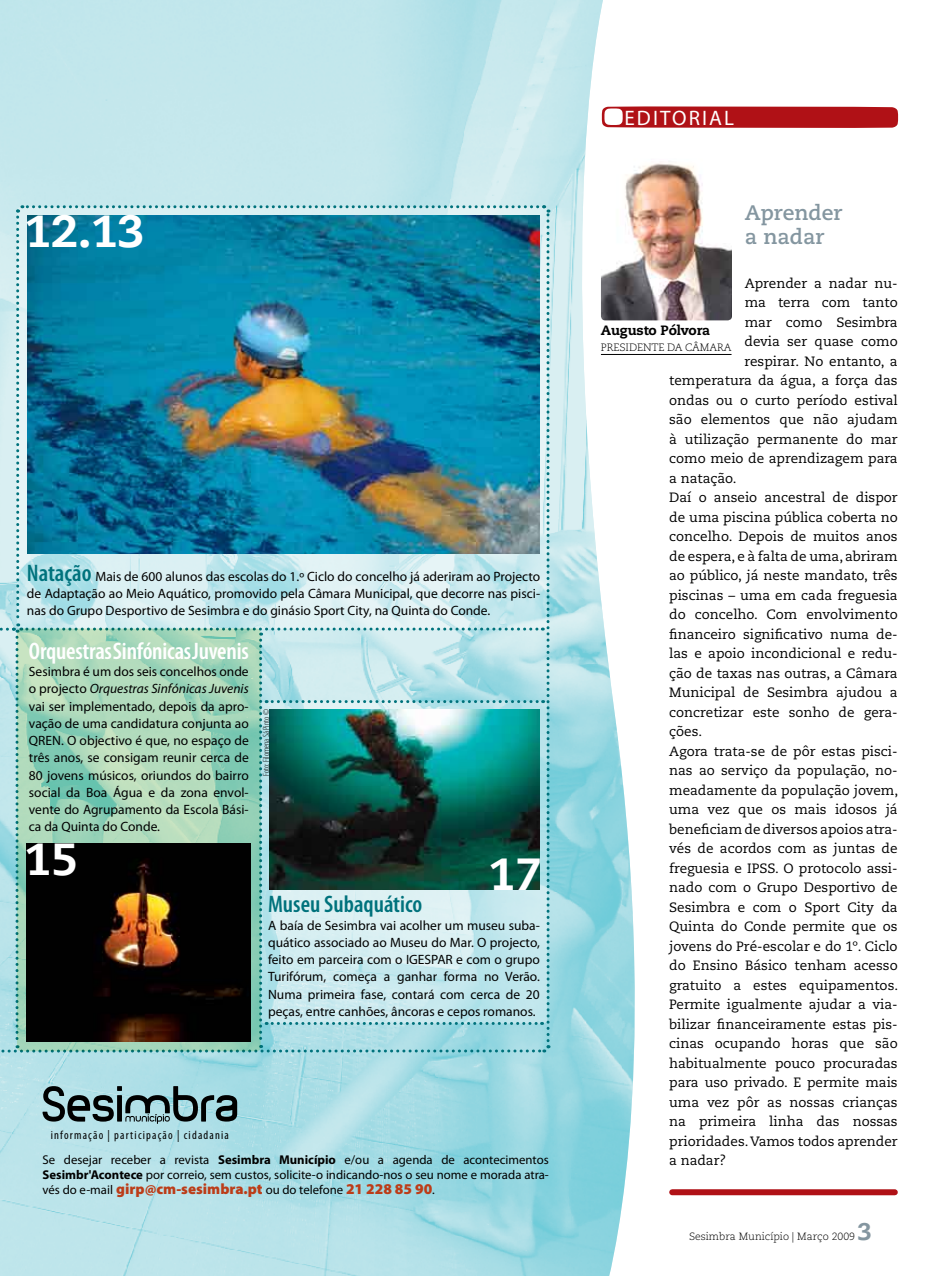
<style>
.page{position:relative;width:936px;height:1276px;background:#fff}
.page>*{position:absolute;margin:0;border:0;box-sizing:border-box;transform-origin:0 0}
.t1{font:800 45px "Caecilia";color:#fff}
.t2{font:600 condensed 24px "Myriad Pro";letter-spacing:-.01em;color:#fff}
.t3{font:600 condensed 24px "Myriad Pro";color:#00727c}
.t4{font:700 21px/24px "Caecilia";color:#8496a0}
.t5{font:21px "Myriad Pro";letter-spacing:.1em;color:#fff}
.t6{font:900 15px "Myriad Pro";color:#bc3c18}
.t7{font:13.5px "Caecilia";color:#000}
.t8{font:13.5px/17.2px "Myriad Pro";color:#000;text-align:justify}
.t9{font:800 13.5px "Caecilia";letter-spacing:-.01em;color:#000}
.t10{font:12.75px/15px "Myriad Pro";color:#000}
.t11{font:condensed 12px "Myriad Pro";letter-spacing:.1em;color:#000}
.t12{font:300 10.65px "Caecilia";letter-spacing:-.01em;color:#000}
.t13{font:300 10.5px "Caecilia";color:#000}
.t14{font:300 condensed 9px "Myriad Pro";color:#000}
.s1{font-weight:600;font-stretch:condensed;font-size:24px;color:#00727c}
.s2{font-style:italic}
.s3{font-weight:700}
.s4{font-weight:400;font-size:12.75px;color:#000}
</style>
<div class="page">
<img style="left:0;top:0;width:635px;height:1276px">
<svg style="left:601px;top:106px;width:297px;height:22px;background:#b7272b"></svg>
<div style="left:672px;top:1189px;width:222px;height:6px;background:#b01116"></div>
<svg style="left:43px;top:1086px;width:194px;height:37px;background:#708f94"></svg>
<img style="left:0;top:204px;width:551px;height:850px">
<img style="left:270px;top:709px;width:270px;height:181px">
<img style="left:601px;top:159px;width:131px;height:161px;border-radius:4px">
<hr style="left:601px;top:354px;width:130px;height:1px;background:#000">
<svg style="left:17px;top:628px;width:243px;height:423px;background:#a1d3b7"></svg>
<img style="left:26px;top:843px;width:224px;height:198px">
<p class="t1" style="left:25px;top:203px;width:121px">12.13</p>
<p class="t8" style="left:27px;top:567px;width:515px"><span class="s1">Natação</span> Mais de 600 alunos das escolas do 1.º Ciclo do concelho já aderiram ao Projecto de Adaptação ao Meio Aquático, promovido pela Câmara Municipal, que decorre nas pisci&shy;nas do Grupo Desportivo de Sesimbra e do ginásio Sport City, na Quinta do Conde.</p>
<p class="t2" style="left:29px;top:636px;width:221px">Orquestras Sinfónicas Juvenis</p>
<p class="t8" style="left:29px;top:662px;width:221px">Sesimbra é um dos seis concelhos onde o projecto <span class="s2">Orquestras Sinfónicas Juvenis </span>vai ser implementado, depois da apro&shy;va-ção de uma candidatura conjunta ao QREN. O objectivo é que, no espaço de três anos, se consigam reunir cerca de 80 jovens músicos, oriundos do bairro social da Boa Água e da zona envol&shy;vente do Agrupamento da Escola Bási&shy;ca da Quinta do Conde.</p>
<p class="t1" style="left:25px;top:832px;width:55px">15</p>
<p class="t14" style="left:261px;top:776px;width:68px;rotate:-90deg">Foto: Filomena Sá Pinto ©</p>
<p class="t1" style="left:489px;top:846px;width:55px">17</p>
<p class="t3" style="left:268px;top:889px;width:156px">Museu Subaquático</p>
<p class="t8" style="left:268px;top:916px;width:273px">A baía de Sesimbra vai acolher um museu suba&shy;quático associado ao Museu do Mar. O projecto, feito em parceira com o IGESPAR e com o grupo Turifórum, começa a ganhar forma no Verão.<br>Numa primeira fase, contará com cerca de 20 peças, entre canhões, âncoras e cepos romanos.</p>
<p class="t11" style="left:51px;top:1127px;width:180px">informação | participação | cidadania</p>
<p class="t10" style="left:43px;top:1152px;width:507px">Se desejar receber a revista <span class="s3">Se-------simbra Município</span> e/ou a agenda de acontecimentos<br><span class="s3">Sesimbr'Acontece</span> por correio, sem custos, solicite-o indicando-nos o seu nome e morada atra-</p>
<p class="t6" style="left:43px;top:1179px;width:394px"><span class="s4">vés do e-mail</span> girp@cm-sesimbra.pt <span class="s4">ou do telefone</span> 21 228 85 90<span class="s4">.</span></p>
<p class="t5" style="left:624px;top:105px;width:111px">EDITORIAL</p>
<p class="t4" style="left:744px;top:201px;width:99px">Aprender a nadar</p>
<p class="t7" style="left:744px;top:275px;width:154px">Aprender a nadar nu-</p>
<p class="t7" style="left:744px;top:295px;width:154px">ma terra com tanto</p>
<p class="t7" style="left:744px;top:314px;width:154px">mar como Sesimbra</p>
<p class="t7" style="left:744px;top:334px;width:155px">devia ser quase como</p>
<p class="t7" style="left:744px;top:353px;width:155px">respirar. No entanto, a</p>
<p class="t7" style="left:669px;top:373px;width:230px">temperatura da água, a força das</p>
<p class="t7" style="left:669px;top:392px;width:230px">ondas ou o curto período estival</p>
<p class="t7" style="left:669px;top:412px;width:230px">são elementos que não ajudam</p>
<p class="t7" style="left:669px;top:431px;width:230px">à utilização permanente do mar</p>
<p class="t7" style="left:669px;top:451px;width:230px">como meio de aprendizagem para</p>
<p class="t7" style="left:669px;top:470px;width:69px">a natação.</p>
<p class="t7" style="left:669px;top:490px;width:230px">Daí o anseio ancestral de dispor</p>
<p class="t7" style="left:669px;top:509px;width:230px">de uma piscina pública coberta no</p>
<p class="t7" style="left:669px;top:529px;width:230px">con-celho. Depois de muitos anos</p>
<p class="t7" style="left:669px;top:548px;width:230px">de espera, e à falta de uma, abriram</p>
<p class="t7" style="left:669px;top:568px;width:230px">ao público, já neste mandato, três</p>
<p class="t7" style="left:669px;top:587px;width:230px">piscinas – uma em cada freguesia</p>
<p class="t7" style="left:669px;top:607px;width:230px">do concelho. Com envolvimento</p>
<p class="t7" style="left:669px;top:626px;width:218px">fi---nanceiro significativo numa de-----</p>
<p class="t7" style="left:669px;top:646px;width:218px">las e apoio incondicional e re-du---</p>
<p class="t7" style="left:669px;top:665px;width:230px">ção de taxas nas outras, a Câ-ma---ra</p>
<p class="t7" style="left:669px;top:685px;width:230px">Municipal de Sesimbra aju-dou a</p>
<p class="t7" style="left:669px;top:704px;width:230px">concretizar este sonho de ge--ra-</p>
<p class="t7" style="left:669px;top:724px;width:35px">ções.</p>
<p class="t7" style="left:669px;top:743px;width:230px">Agora trata-se de pôr estas pisci-</p>
<p class="t7" style="left:669px;top:763px;width:230px">nas ao serviço da população, no-</p>
<p class="t7" style="left:669px;top:782px;width:230px">me-adamente da população jovem,</p>
<p class="t7" style="left:669px;top:802px;width:230px">uma vez que os mais idosos já</p>
<p class="t7" style="left:669px;top:821px;width:219px">beneficiam de diversos apoios atra--</p>
<p class="t7" style="left:669px;top:841px;width:230px">vés de acordos com as juntas de</p>
<p class="t7" style="left:669px;top:860px;width:230px">freguesia e IPSS. O protocolo assi-</p>
<p class="t7" style="left:669px;top:880px;width:230px">nado com o Grupo Desportivo de</p>
<p class="t7" style="left:669px;top:899px;width:230px">Sesimbra e com o Sport City da</p>
<p class="t7" style="left:669px;top:919px;width:230px">Quinta do Conde permite que os</p>
<p class="t7" style="left:669px;top:938px;width:230px">jovens do Pré-escolar e do 1º. Ciclo</p>
<p class="t7" style="left:669px;top:958px;width:230px">do Ensino Básico tenham acesso</p>
<p class="t7" style="left:669px;top:977px;width:230px">gratuito a estes equipamentos.</p>
<p class="t7" style="left:669px;top:997px;width:230px">Permite igualmente ajudar a via-</p>
<p class="t7" style="left:669px;top:1016px;width:219px">bilizar financeiramente estas pis--</p>
<p class="t7" style="left:669px;top:1036px;width:230px">cinas ocupando horas que são</p>
<p class="t7" style="left:669px;top:1055px;width:230px">habitualmente pouco procuradas</p>
<p class="t7" style="left:669px;top:1075px;width:230px">para uso privado. E permite mais</p>
<p class="t7" style="left:669px;top:1094px;width:230px">uma vez pôr as nossas crianças</p>
<p class="t7" style="left:669px;top:1114px;width:230px">na primeira linha das nossas</p>
<p class="t7" style="left:669px;top:1133px;width:230px">prioridades. Vamos todos aprender</p>
<p class="t7" style="left:669px;top:1153px;width:59px">a nadar?</p>
<p class="t9" style="left:601px;top:322px;width:111px">Augusto Pólvora</p>
<p class="t12" style="left:601px;top:342px;width:132px">Presidente da Câmara</p>
<p class="t13" style="left:689px;top:1230px;width:167px">Sesimbra Município | Março 2009</p>
</div>
